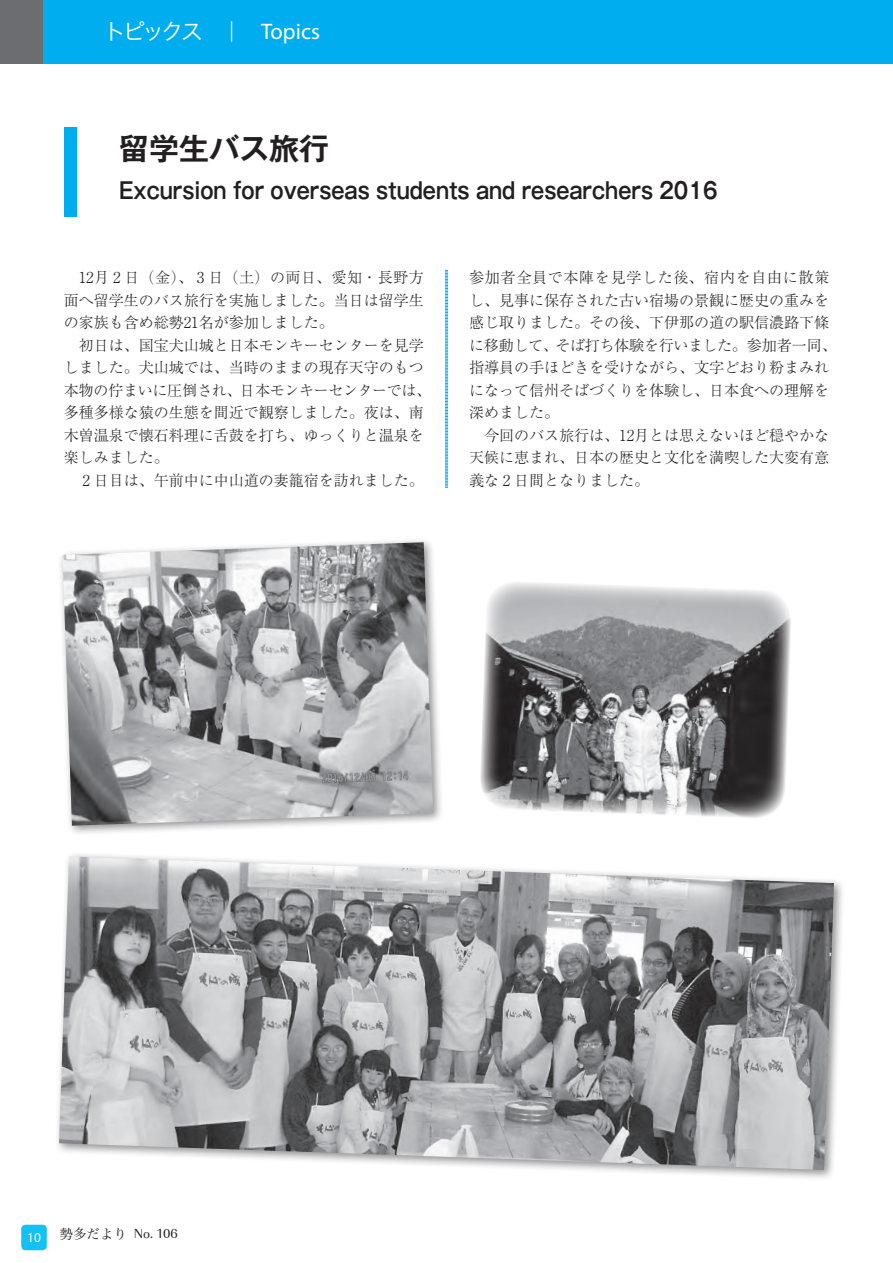
<style>
.page{position:relative;width:893px;height:1263px;background:#fff}
.page>*{position:absolute;margin:0;border:0;box-sizing:border-box;transform-origin:0 0}
.t1{font:700 30px "Gothic MB101 Pro De";color:#231f20}
.t2{font:700 22.5px "Gothic MB101 Pro De";color:#231f20;scale:.85 1}
.t3{font:22.5px "Hira Kaku Pro W3";letter-spacing:-.145em;color:#fff}
.t4{font:300 15px/22.5px "Ryumin Pro";color:#231f20;text-align:justify}
.t5{font:13.5px "URW Imperial T";color:#231f20}
.t6{font:13.5px "Myriad Pro";color:#fff}
.s1{font-family:"Myriad Pro"}
.s2{font-family:"Hira Min Pro W3"}
</style>
<div class="page">
<div style="left:21px;top:1225px;width:26px;height:25px;background:#15c0f2;border-radius:4px"></div>
<div style="left:0;top:0;width:893px;height:64px;background:#00aeef"></div>
<div style="left:0;top:0;width:43px;height:64px;background:#6c6d70"></div>
<div style="left:64px;top:128px;width:13px;height:89px;background:#00aeef"></div>
<svg style="left:445px;top:270px;width:3px;height:218px"></svg>
<div style="left:57px;top:537px;width:387px;height:300px;background:#231f20;opacity:.5"></div>
<img style="left:62px;top:542px;width:371px;height:284px">
<div style="left:54px;top:851px;width:791px;height:330px;background:#231f20;opacity:.5"></div>
<img style="left:59px;top:856px;width:775px;height:314px">
<img style="left:480px;top:582px;width:311px;height:236px">
<h2 class="t3" style="left:104px;top:12px;width:218px">トピックス　｜　<span class="s1">Topics</span></h2>
<h1 class="t1" style="left:119px;top:124px;width:211px">留学生バス旅行</h1>
<h2 class="t2" style="left:119px;top:171px;width:706px">Excursion for overseas students and researchers 2016</h2>
<p class="t4" style="left:64px;top:265px;width:362px;text-indent:15px">12月 2 日（金）、 3 日（土）の両日、愛知・長野方面へ留学生のバス旅行を実施しました。当日は留学生の家族も含め総勢21名が参加しました。</p>
<p class="t4" style="left:64px;top:333px;width:369px;text-align:left;text-indent:15px">初日は、国宝犬山城と日本モンキーセンターを見学しました。犬山城では、当時のままの現存天守のもつ本物の佇まいに圧倒され、日本モンキーセンターでは、多種多様な猿の生態を間近で観察しました。夜は、南木曽温泉で懐石料理に舌鼓を打ち、ゆっくりと温泉を楽しみました。</p>
<p class="t4" style="left:83px;top:468px;width:343px">2 日目は、午前中に中山道の妻籠宿を訪れました。</p>
<p class="t4" style="left:469px;top:265px;width:369px;text-align:left">参加者全員で本陣を見学した後、宿内を自由に散策し、見事に保存された古い宿場の景観に歴史の重みを感じ取りました。その後、下伊那の道の駅信濃路下條に移動して、そば打ち体験を行いました。参加者一同、指導員の手ほどきを受けながら、文字どおり粉まみれになって信州そばづくりを体験し、日本食への理解を深めました。</p>
<p class="t4" style="left:469px;top:423px;width:361px;text-indent:15px">今回のバス旅行は、12月とは思えないほど穏やかな天候に恵まれ、日本の歴史と文化を満喫した大変有意義な 2 日間となりました。</p>
<p class="t6" style="left:27px;top:1229px;width:15px">10</p>
<p class="t5" style="left:60px;top:1225px;width:120px"><span class="s2">勢多だより</span> No. 106</p>
</div>
